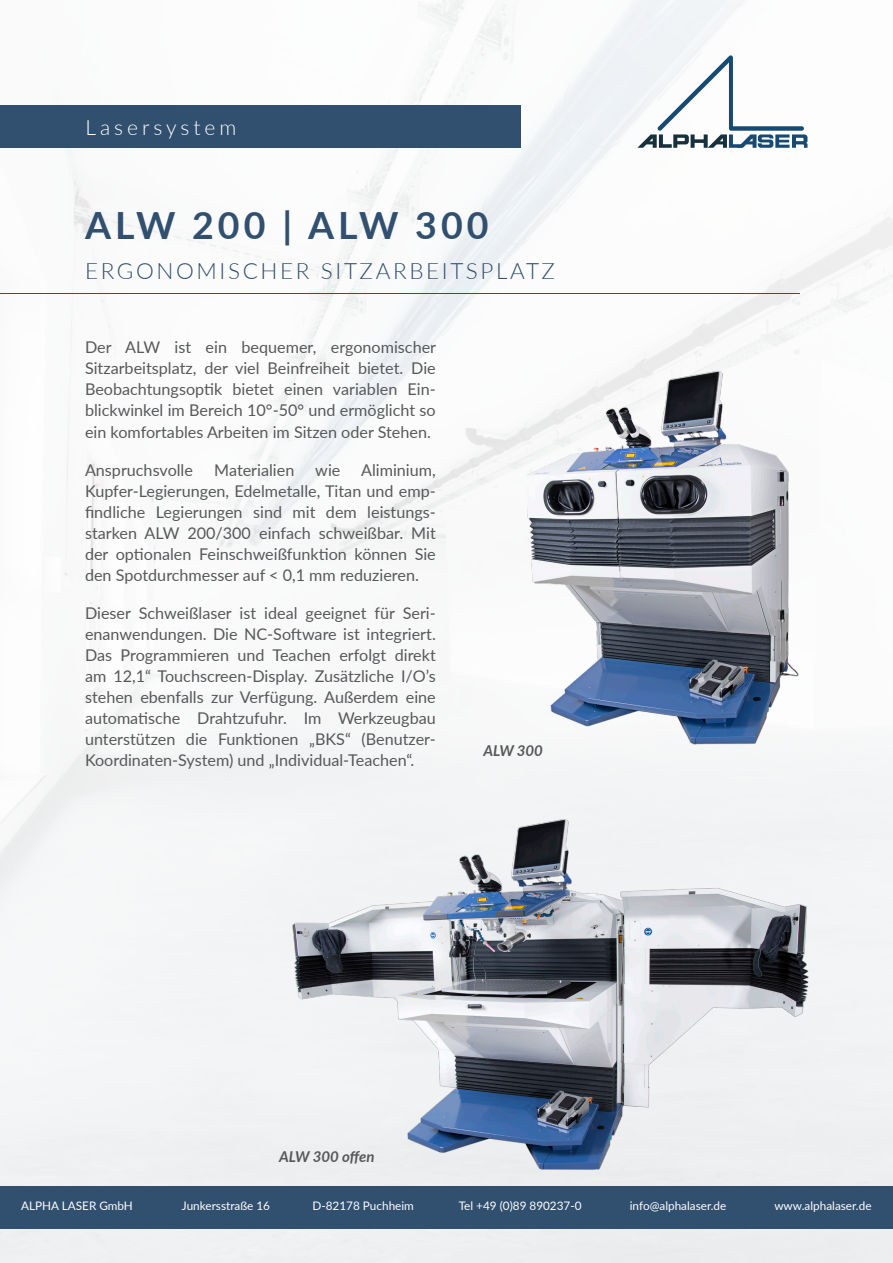
<style>
.page{position:relative;width:893px;height:1263px;background:#fff}
.page>*{position:absolute;margin:0;border:0;box-sizing:border-box;transform-origin:0 0}
.t1{font:700 37.5px "Lato";letter-spacing:.105em;color:#314f6f}
.t2{font:300 22.5px "Lato";letter-spacing:.115em;color:#314f6f}
.t3{font:300 21px "Lato";letter-spacing:.19em;color:#fff}
.t4{font:16.2px/21px "Lato";color:#57585a;text-align:justify}
.t5{font:italic 700 15px "Lato";color:#57585a}
.t6{font:11.7px "Lato";color:#fff}
</style>
<div class="page">
<img style="left:0;top:0;width:893px;height:1263px">
<div style="left:0;top:105px;width:520px;height:43px;background:#314f6f"></div>
<svg style="left:637px;top:55px;width:170px;height:93px"></svg>
<hr style="left:0;top:293px;width:799px;height:1px;background:#314f6f">
<div style="left:0;top:1186px;width:893px;height:42px;background:#314f6f"></div>
<img style="left:237px;top:807px;width:622px;height:379px">
<img style="left:528px;top:329px;width:280px;height:427px">
<p class="t3" style="left:85px;top:113px;width:152px">Lasersystem</p>
<h1 class="t1" style="left:85px;top:198px;width:405px">ALW 200 | ALW 300</h1>
<h2 class="t2" style="left:85px;top:255px;width:472px">ERGONOMISCHER SITZARBEITSPLATZ</h2>
<p class="t4" style="left:85px;top:336px;width:353px">Der ALW ist ein bequemer, ergonomischer Sitzarbeitsplatz, der viel Beinfreiheit bietet. Die Beobachtungsoptik bietet einen variablen Ein&shy;blickwinkel im Bereich 10°-50° und ermöglicht so ein komfortables Arbeiten im Sitzen oder Stehen.</p>
<p class="t4" style="left:85px;top:458px;width:109px">Anspruchsvolle</p>
<p class="t4" style="left:214px;top:458px;width:82px">Materialien</p>
<p class="t4" style="left:315px;top:458px;width:27px">wie</p>
<p class="t4" style="left:85px;top:458px;width:352px;text-indent:276px">Aliminium, Kupfer-Legierungen, Edelmetalle, Titan und emp&shy;findliche Legierungen sind mit dem leistungs&shy;starken ALW 200/300 einfach schweißbar. Mit der optionalen Feinschweißfunktion können Sie den Spotdurchmesser auf ˂ 0,1 mm reduzieren.</p>
<p class="t4" style="left:85px;top:601px;width:352px">Dieser Schweißlaser ist ideal geeignet für Seri&shy;enanwendungen. Die NC-Software ist integriert.<br>Das Programmieren und Teachen erfolgt direkt am 12,1“ Touchscreen-Display. Zusätzliche I/O’s stehen ebenfalls zur Verfügung. Außerdem eine automatische Drahtzufuhr. Im Werkzeugbau unterstützen die Funktionen „BKS“ (Benutzer-Koordinaten-System) und „Individual-Teachen“.</p>
<p class="t5" style="left:483px;top:740px;width:61px">ALW 300</p>
<p class="t5" style="left:279px;top:1146px;width:97px">ALW 300 offen</p>
<p class="t6" style="left:21px;top:1197px;width:113px">ALPHA LASER GmbH</p>
<p class="t6" style="left:182px;top:1197px;width:90px">Junkersstraße 16</p>
<p class="t6" style="left:313px;top:1197px;width:103px">D-82178 Puchheim</p>
<p class="t6" style="left:459px;top:1197px;width:124px">Tel +49 (0)89 890237-0</p>
<p class="t6" style="left:630px;top:1197px;width:98px">info@alphalaser.de</p>
<p class="t6" style="left:774px;top:1197px;width:99px">www.alphalaser.de</p>
</div>
